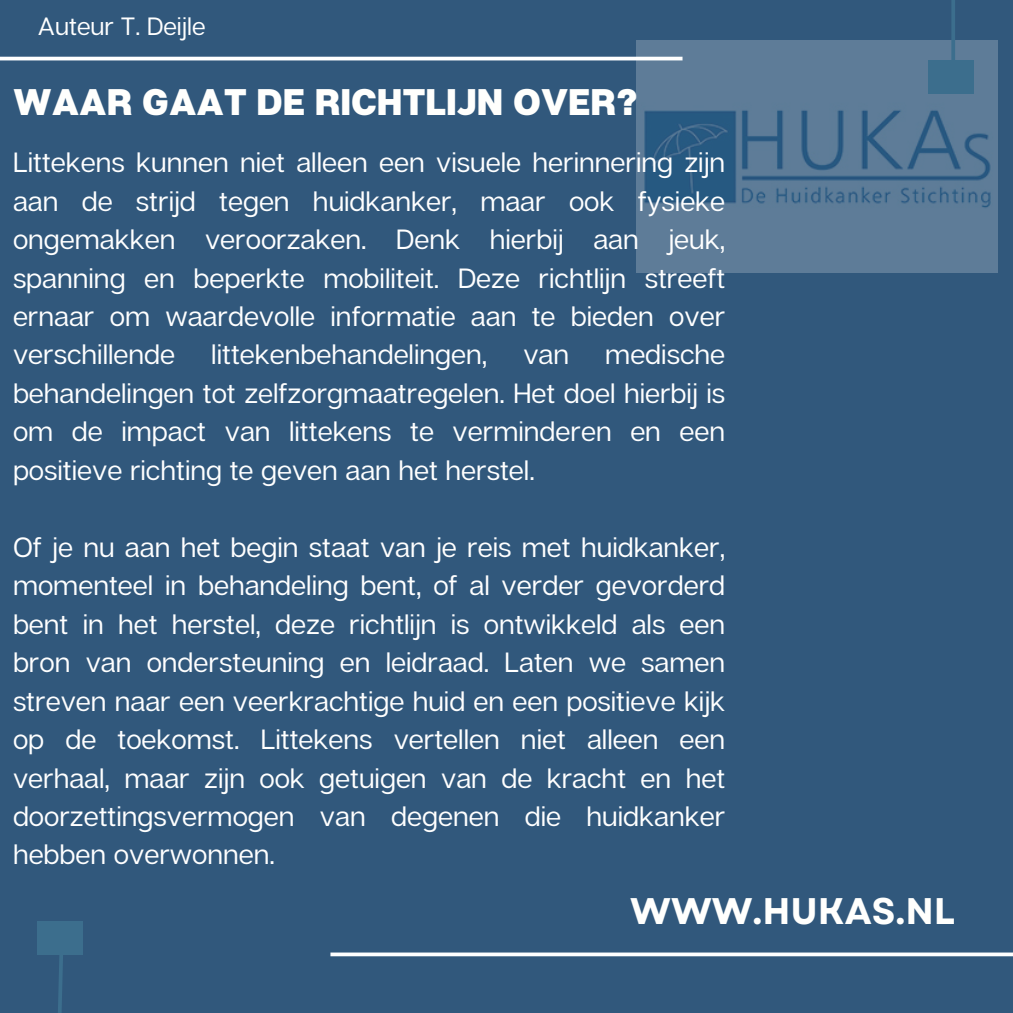
<style>
.page{position:relative;width:1013px;height:1013px;background:#fff}
.page>*{position:absolute;margin:0;border:0;box-sizing:border-box;transform-origin:0 0}
.t1{font:800 37px "Articulat CF";color:#fffffd}
.t2{font:700 37px "Garet";color:#fffffd}
.t3{font:27.75px/38.5px "Articulat CF";color:#fff;text-align:justify}
.t4{font:25px "Articulat CF";color:#fff}
</style>
<div class="page">
<div style="left:0;top:0;width:1012px;height:1012px;background:#31587c"></div>
<img style="left:637px;top:41px;width:360px;height:231px">
<hr style="left:0;top:57px;width:682px;height:3px;background:#fff">
<svg style="left:330px;top:952px;width:682px;height:4px;background:#e3e8ed"></svg>
<hr style="left:951px;top:0;width:4px;height:60px;background:#3c6e8d">
<svg style="left:56px;top:954px;width:9px;height:58px"></svg>
<div style="left:38px;top:920px;width:45px;height:34px;background:#3c6e8d"></div>
<div style="left:928px;top:60px;width:45px;height:34px;background:#3c6e8d"></div>
<p class="t4" style="left:38px;top:10px;width:169px">Auteur T. Deijle</p>
<p class="t1" style="left:13px;top:79px;width:626px">WAAR GAAT DE RICHTLIJN OVER?</p>
<h1 class="t3" style="left:13px;top:142px;width:713px">Littekens kunnen niet alleen een visuele herinnering zijn aan de strijd tegen huidkanker, maar ook fysieke ongemakken veroorzaken. Denk hierbij aan jeuk, spanning en beperkte mobiliteit. Deze richtlijn streeft ernaar om waardevolle informatie aan te bieden over verschillende</h1>
<h1 class="t3" style="left:13px;top:335px;width:713px;text-indent:592px">medische behandelingen tot zelfzorgmaatregelen. Het doel hierbij is om de impact van littekens te verminderen en een positieve richting te geven aan het herstel.</h1>
<h1 class="t3" style="left:211px;top:335px;width:277px">littekenbehandelingen,</h1>
<h1 class="t3" style="left:523px;top:335px;width:47px">van</h1>
<p class="t3" style="left:13px;top:527px;width:713px">Of je nu aan het begin staat van je reis met huidkanker, momenteel in behandeling bent, of al verder gevorderd bent in het herstel, deze richtlijn is ontwikkeld als een bron van ondersteuning en leidraad. Laten we samen streven naar een veerkrachtige huid en een positieve kijk op de toekomst. Littekens vertellen niet alleen een verhaal, maar zijn ook getuigen van de kracht en het doorzettingsvermogen van degenen die huidkanker hebben overwonnen.</p>
<p class="t2" style="left:630px;top:884px;width:326px">WWW.HUKAS.NL</p>
</div>
